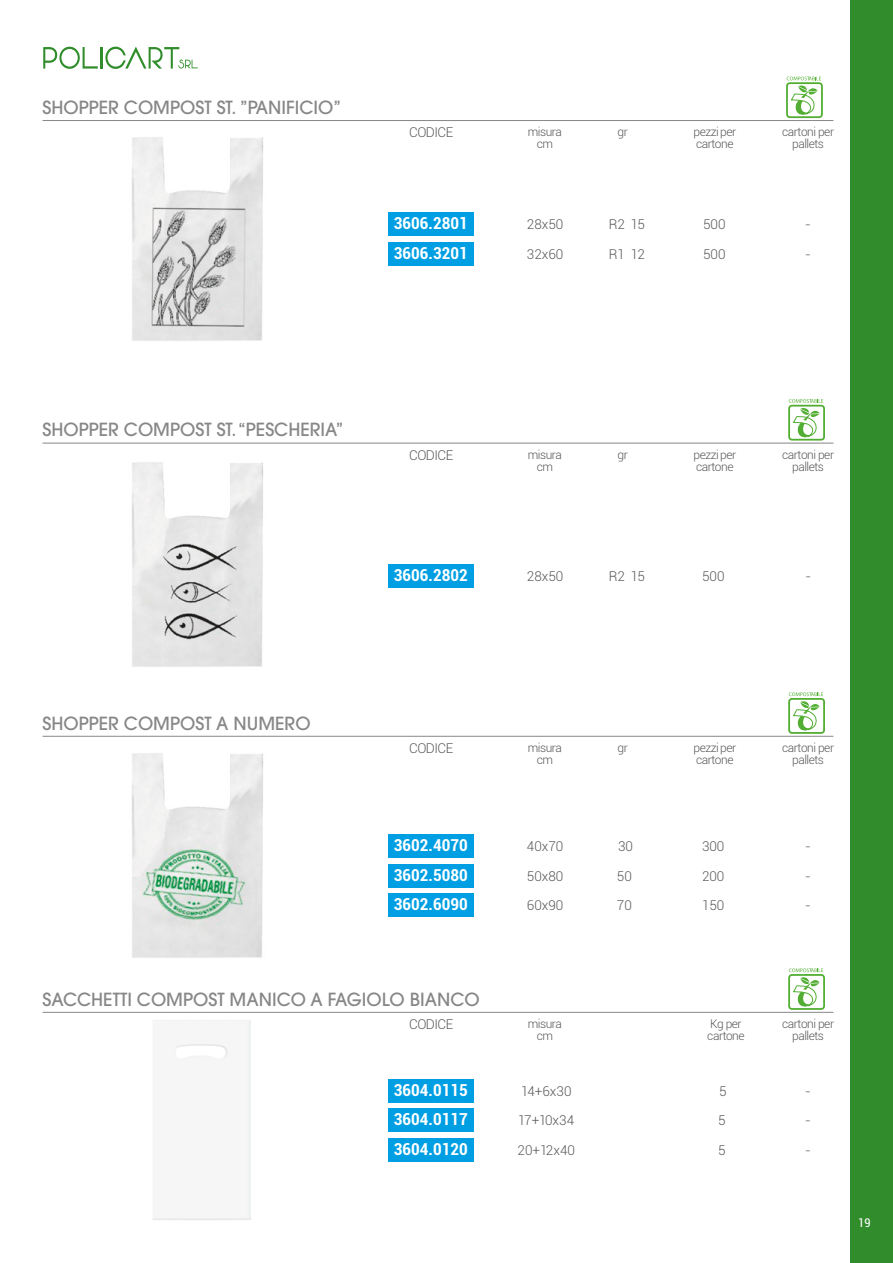
<style>
.page{position:relative;width:893px;height:1263px;background:#fff}
.page>*{position:absolute;margin:0;border:0;box-sizing:border-box;transform-origin:0 0}
.t1{font:500 18px "Avant Garde";color:#878787}
.t2{font:700 condensed 16.5px "Roboto";color:#fff}
.t3{font:300 13.5px "Roboto";color:#575756}
.t4{font:300 12px/12px "Roboto";letter-spacing:-.04em;color:#575756;text-align:center}
.t5{font:condensed 12px "Roboto";color:#fff}
</style>
<div class="page">
<img style="left:132px;top:753px;width:131px;height:205px">
<div style="left:153px;top:1020px;width:98px;height:200px;background:#f5f6f5"></div>
<img style="left:132px;top:462px;width:131px;height:205px">
<img style="left:132px;top:137px;width:131px;height:204px">
<div style="left:850px;top:0;width:43px;height:1263px;background:#318d2c"></div>
<hr style="left:43px;top:443px;width:790px;height:1px;background:#878787">
<hr style="left:43px;top:120px;width:790px;height:1px;background:#878787">
<hr style="left:43px;top:736px;width:790px;height:1px;background:#878787">
<hr style="left:43px;top:1012px;width:790px;height:1px;background:#878787">
<div style="left:788px;top:974px;width:37px;height:36px;border:2px solid #52ae32;border-radius:3px"></div>
<svg style="left:789px;top:968px;width:34px;height:39px"></svg>
<div style="left:788px;top:698px;width:37px;height:36px;border:2px solid #52ae32;border-radius:3px"></div>
<svg style="left:789px;top:692px;width:34px;height:39px"></svg>
<div style="left:788px;top:405px;width:37px;height:36px;border:2px solid #52ae32;border-radius:3px"></div>
<svg style="left:789px;top:399px;width:34px;height:39px"></svg>
<div style="left:786px;top:82px;width:37px;height:36px;border:2px solid #52ae32;border-radius:3px"></div>
<svg style="left:787px;top:77px;width:34px;height:39px"></svg>
<svg style="left:43px;top:47px;width:55px;height:22px"></svg>
<hr style="left:101px;top:47px;width:2px;height:22px;background:#318d2c">
<svg style="left:105px;top:47px;width:93px;height:22px"></svg>
<div style="left:388px;top:564px;width:86px;height:23px;background:#009fe3"></div>
<div style="left:388px;top:213px;width:86px;height:23px;background:#009fe3"></div>
<div style="left:388px;top:242px;width:86px;height:23px;background:#009fe3"></div>
<div style="left:388px;top:834px;width:86px;height:24px;background:#009fe3"></div>
<div style="left:388px;top:864px;width:86px;height:23px;background:#009fe3"></div>
<div style="left:388px;top:893px;width:86px;height:24px;background:#009fe3"></div>
<div style="left:388px;top:1079px;width:86px;height:23px;background:#009fe3"></div>
<div style="left:388px;top:1109px;width:86px;height:23px;background:#009fe3"></div>
<div style="left:388px;top:1138px;width:86px;height:23px;background:#009fe3"></div>
<h1 class="t1" style="left:43px;top:96px;width:300px">SHOPPER COMPOST ST. ”PANIFICIO”</h1>
<p class="t3" style="left:409px;top:125px;width:45px">CODICE</p>
<p class="t4" style="left:693px;top:126px;width:44px;text-align:left">pezziper cartone</p>
<p class="t4" style="left:782px;top:126px;width:53px">cartoni per pallets</p>
<p class="t4" style="left:528px;top:126px;width:36px">misura cm</p>
<p class="t4" style="left:618px;top:126px;width:12px">gr</p>
<h2 class="t2" style="left:394px;top:214px;width:75px">3606.2801</h2>
<p class="t3" style="left:527px;top:217px;width:38px">28x50</p>
<p class="t3" style="left:609px;top:217px;width:38px">R2 15</p>
<p class="t3" style="left:703px;top:217px;width:24px">500</p>
<p class="t3" style="left:805px;top:217px;width:7px">-</p>
<h2 class="t2" style="left:394px;top:243px;width:75px">3606.3201</h2>
<p class="t3" style="left:527px;top:246px;width:38px">32x60</p>
<p class="t3" style="left:609px;top:246px;width:38px">R1 12</p>
<p class="t3" style="left:703px;top:246px;width:24px">500</p>
<p class="t3" style="left:805px;top:246px;width:7px">-</p>
<h1 class="t1" style="left:43px;top:419px;width:303px">SHOPPER COMPOST ST. “PESCHERIA”</h1>
<p class="t3" style="left:409px;top:447px;width:45px">CODICE</p>
<p class="t4" style="left:693px;top:449px;width:44px;text-align:left">pezziper cartone</p>
<p class="t4" style="left:782px;top:449px;width:53px">cartoni per pallets</p>
<p class="t4" style="left:528px;top:449px;width:36px">misura cm</p>
<p class="t4" style="left:618px;top:449px;width:12px">gr</p>
<h2 class="t2" style="left:394px;top:566px;width:75px">3606.2802</h2>
<p class="t3" style="left:527px;top:568px;width:38px">28x50</p>
<p class="t3" style="left:609px;top:568px;width:38px">R2 15</p>
<p class="t3" style="left:702px;top:568px;width:24px">500</p>
<p class="t3" style="left:805px;top:568px;width:7px">-</p>
<h1 class="t1" style="left:43px;top:712px;width:270px">SHOPPER COMPOST A NUMERO</h1>
<p class="t3" style="left:409px;top:741px;width:45px">CODICE</p>
<p class="t4" style="left:693px;top:742px;width:44px;text-align:left">pezziper cartone</p>
<p class="t4" style="left:782px;top:742px;width:53px">cartoni per pallets</p>
<p class="t4" style="left:528px;top:742px;width:36px">misura cm</p>
<p class="t4" style="left:618px;top:742px;width:12px">gr</p>
<h2 class="t2" style="left:394px;top:836px;width:75px">3602.4070</h2>
<p class="t3" style="left:527px;top:839px;width:38px">40x70</p>
<p class="t3" style="left:618px;top:839px;width:16px">30</p>
<p class="t3" style="left:702px;top:839px;width:24px">300</p>
<p class="t3" style="left:805px;top:839px;width:7px">-</p>
<h2 class="t2" style="left:394px;top:865px;width:75px">3602.5080</h2>
<p class="t3" style="left:527px;top:868px;width:38px">50x80</p>
<p class="t3" style="left:617px;top:868px;width:16px">50</p>
<p class="t3" style="left:702px;top:868px;width:24px">200</p>
<p class="t3" style="left:805px;top:868px;width:7px">-</p>
<h2 class="t2" style="left:394px;top:895px;width:75px">3602.6090</h2>
<p class="t3" style="left:527px;top:897px;width:38px">60x90</p>
<p class="t3" style="left:617px;top:897px;width:16px">70</p>
<p class="t3" style="left:702px;top:897px;width:24px">150</p>
<p class="t3" style="left:805px;top:897px;width:7px">-</p>
<h1 class="t1" style="left:43px;top:988px;width:439px">SACCHETTI COMPOST MANICO A FAGIOLO BIANCO</h1>
<p class="t3" style="left:409px;top:1017px;width:45px">CODICE</p>
<p class="t4" style="left:782px;top:1018px;width:53px">cartoni per pallets</p>
<p class="t4" style="left:528px;top:1018px;width:36px">misura cm</p>
<p class="t4" style="left:707px;top:1018px;width:39px;text-align:left">Kg per cartone</p>
<h2 class="t2" style="left:394px;top:1080px;width:75px">3604.0115</h2>
<p class="t3" style="left:521px;top:1083px;width:52px">14+6x30</p>
<p class="t3" style="left:719px;top:1083px;width:9px">5</p>
<p class="t3" style="left:805px;top:1083px;width:7px">-</p>
<h2 class="t2" style="left:394px;top:1110px;width:75px">3604.0117</h2>
<p class="t3" style="left:518px;top:1113px;width:58px">17+10x34</p>
<p class="t3" style="left:718px;top:1113px;width:9px">5</p>
<p class="t3" style="left:805px;top:1113px;width:7px">-</p>
<h2 class="t2" style="left:394px;top:1139px;width:75px">3604.0120</h2>
<p class="t3" style="left:517px;top:1142px;width:59px">20+12x40</p>
<p class="t3" style="left:718px;top:1142px;width:9px">5</p>
<p class="t3" style="left:805px;top:1142px;width:7px">-</p>
<p class="t5" style="left:858px;top:1216px;width:14px">19</p>
</div>
